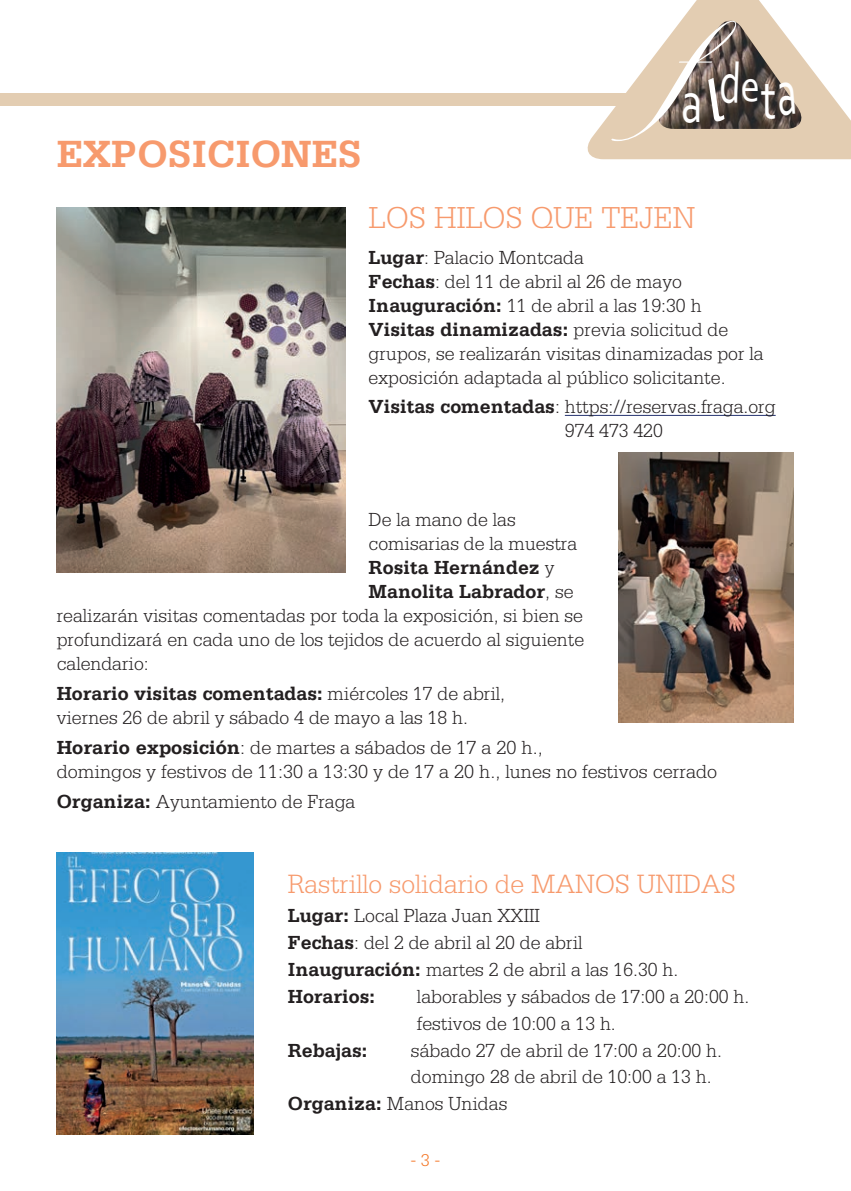
<style>
.page{position:relative;width:851px;height:1191px;background:#fff}
.page>*{position:absolute;margin:0;border:0;box-sizing:border-box;transform-origin:0 0}
.t1{font:59.8px "Corbel";color:#fff;scale:.73 1}
.t2{font:57.2px "Corbel";color:#fff;scale:.77 1}
.t3{font:45.6px "Corbel";color:#fff;scale:.85 1}
.t4{font:700 40px "Serifa Std";color:#f79a6d}
.t5{font:300 32px "Serifa Std";color:#f79a6d}
.t6{font:300 28px "Serifa Std";color:#f79a6d}
.t7{font:300 20px/24px "Serifa Std";color:#231f20}
.t8{font:700 20px "Serifa Std";color:#231f20}
.t9{font:300 18px "Serifa Std";color:#f47321}
.s1{font-weight:700}
.s2{font-weight:300}
</style>
<div class="page">
<div style="left:0;top:93px;width:648px;height:13px;background:#e3cdb2"></div>
<svg style="left:587px;top:0;width:263px;height:159px;fill:#e3cdb2"></svg>
<img style="left:739px;top:21px;width:66px;height:108px">
<hr style="left:564px;top:415px;width:211px;height:1px;background:#25326f">
<img style="left:57px;top:207px;width:289px;height:365px">
<img style="left:618px;top:452px;width:175px;height:271px">
<img style="left:57px;top:853px;width:197px;height:281px">
<svg style="left:611px;top:21px;width:128px;height:120px"></svg>
<svg style="left:777px;top:82px;width:18px;height:33px"></svg>
<h3 class="t4" style="left:57px;top:131px;width:306px">EXPOSICIONES</h3>
<h1 class="t1" style="left:681px;top:65px;width:31px">a</h1>
<h3 class="t3" style="left:740px;top:57px;width:24px">e</h3>
<h2 class="t2" style="left:760px;top:64px;width:21px">t</h2>
<h3 class="t5" style="left:368px;top:200px;width:328px">LOS HILOS QUE TEJEN</h3>
<p class="t7" style="left:368px;top:245px;width:396px"><span class="s1">Lugar</span>: Palacio Montcada<br><span class="s1">Fechas</span>: del 11 de abril al 26 de mayo <span class="s1">Inauguración:</span> 11 de abril a las 19:30 h <span class="s1">Visitas dinamizadas:</span> previa solicitud de grupos, se realizarán visitas dinamizadas por la exposición adaptada al público solicitante.</p>
<p class="t7" style="left:564px;top:395px;width:212px;text-indent:-196px"><span class="s1">Visitas comentadas</span>: https://reservas.fraga.org<br>974 473 420</p>
<p class="t7" style="left:368px;top:508px;width:148px">De la mano de las</p>
<p class="t7" style="left:368px;top:532px;width:210px">comisarias de la muestra</p>
<p class="t8" style="left:368px;top:556px;width:187px">Rosita Hernández <span class="s2">y</span></p>
<p class="t8" style="left:368px;top:580px;width:206px">Manolita Labrador<span class="s2">, se</span></p>
<p class="t7" style="left:57px;top:604px;width:527px">realizarán visitas comentadas por toda la exposición, si bien se</p>
<p class="t7" style="left:57px;top:628px;width:529px">profundizará en cada uno de los tejidos de acuerdo al siguiente</p>
<p class="t7" style="left:57px;top:652px;width:94px">calendario:</p>
<p class="t7" style="left:57px;top:682px;width:450px"><span class="s1">Horario visitas comentadas:</span> miércoles 17 de abril, viernes 26 de abril y sábado 4 de mayo a las 18 h.</p>
<p class="t7" style="left:57px;top:735px;width:662px"><span class="s1">Horario exposición</span>: de martes a sábados de 17 a 20 h.,<br>domingos y festivos de 11:30 a 13:30 y de 17 a 20 h., lunes no festivos cerrado</p>
<p class="t7" style="left:57px;top:789px;width:300px"><span class="s1">Organiza:</span> Ayuntamiento de Fraga</p>
<h3 class="t6" style="left:288px;top:868px;width:450px">Rastrillo solidario de MANOS UNIDAS</h3>
<p class="t7" style="left:288px;top:902px;width:392px;line-height:26.8px"><span class="s1">Lugar:</span> Local Plaza Juan XXIII<br><span class="s1">Fechas</span>: del 2 de abril al 20 de abril<br><span class="s1">Inauguración:</span> martes 2 de abril a las 16.30 h.<br><span class="s1">Horarios:</span></p>
<p class="t7" style="left:417px;top:983px;width:334px;line-height:26.8px">laborables y sábados de 17:00 a 20:00 h. festivos de 10:00 a 13 h.</p>
<p class="t8" style="left:288px;top:1038px;width:81px">Rebajas:</p>
<p class="t7" style="left:411px;top:1038px;width:312px">sábado 27 de abril de 17:00 a 20:00 h.</p>
<p class="t7" style="left:411px;top:1065px;width:302px">domingo 28 de abril de 10:00 a 13 h.</p>
<p class="t7" style="left:288px;top:1091px;width:221px"><span class="s1">Organiza:</span> Manos Unidas</p>
<p class="t9" style="left:410px;top:1150px;width:31px">- 3 -</p>
</div>
